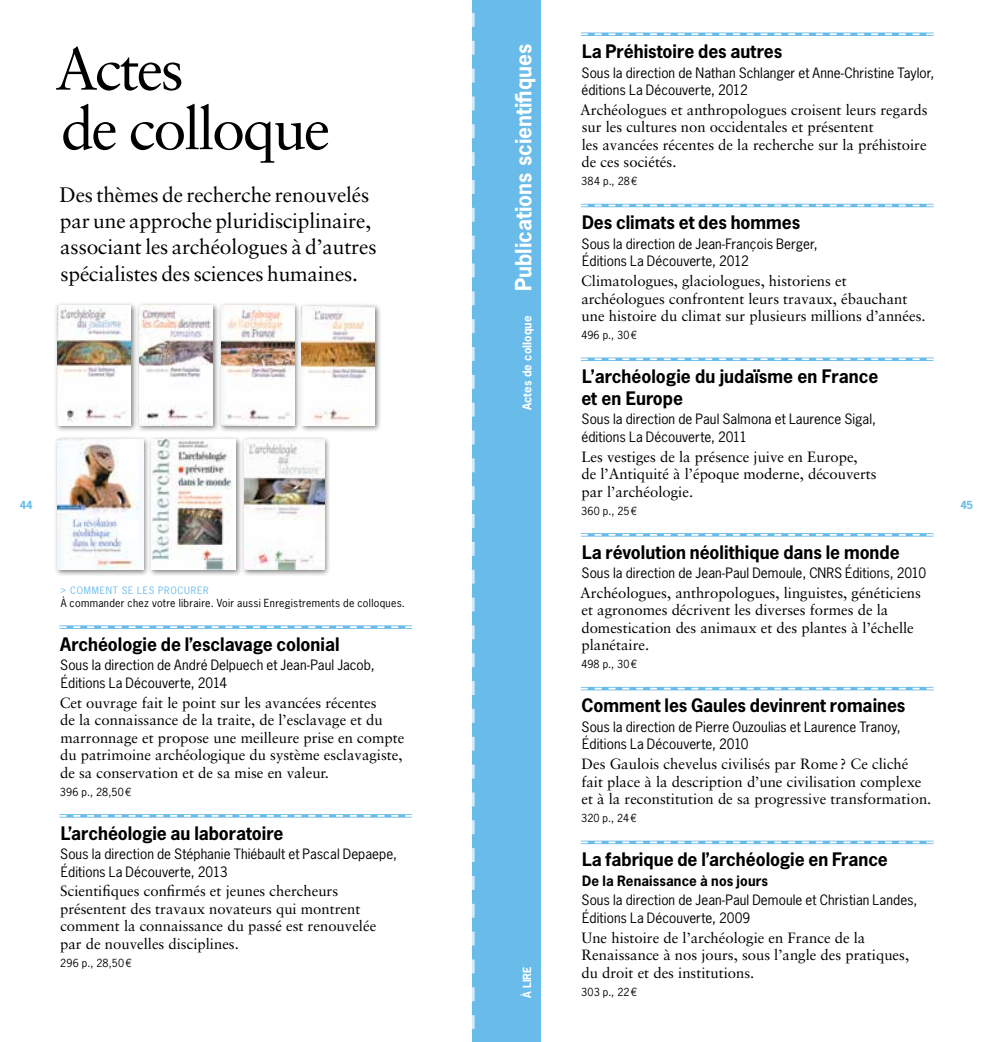
<style>
.page{position:relative;width:993px;height:1042px;background:#fff}
.page>*{position:absolute;margin:0;border:0;box-sizing:border-box;transform-origin:0 0}
.t1{font:59.5px/59.5px "Sabon LT";letter-spacing:-.04em;color:#000}
.t2{font:21px/26.2px "Sabon LT";letter-spacing:-.01em;color:#000}
.t3{font:700 21px "News Gothic LT";color:#fff}
.t4{font:700 17.5px/21.9px "News Gothic LT";color:#000}
.t5{font:14.88px/17.5px "Sabon LT";color:#000}
.t6{font:13.47px/17.5px "News Gothic LT";letter-spacing:.005em;color:#000}
.t7{font:700 13.47px "News Gothic LT";letter-spacing:.005em;color:#000}
.t8{font:10.5px "News Gothic LT";letter-spacing:.02em;color:#000}
.t9{font:700 10.5px "News Gothic LT";color:#fff}
.t10{font:700 10.5px "News Gothic LT";color:#69bbe9}
.t11{font:9.62px "News Gothic LT";letter-spacing:.08em;color:#69bbe9}
.s1{font-size:11.38px}
</style>
<div class="page">
<div style="left:471px;top:0;width:25px;height:1042px;background:#69bbe9"></div>
<div style="left:496px;top:0;width:45px;height:1042px;background:#69bbe9"></div>
<svg style="left:471px;top:0;width:3px;height:1042px"></svg>
<svg style="left:580px;top:32px;width:353px;height:4px"></svg>
<svg style="left:580px;top:33px;width:353px;height:2px"></svg>
<hr style="left:580px;top:204px;width:353px;height:3px;background:#69bbe9">
<svg style="left:580px;top:205px;width:353px;height:1px"></svg>
<svg style="left:580px;top:357px;width:353px;height:4px"></svg>
<svg style="left:580px;top:358px;width:353px;height:2px"></svg>
<hr style="left:580px;top:533px;width:353px;height:3px;background:#69bbe9">
<svg style="left:580px;top:534px;width:353px;height:2px"></svg>
<hr style="left:580px;top:687px;width:353px;height:3px;background:#69bbe9">
<svg style="left:580px;top:688px;width:353px;height:1px"></svg>
<svg style="left:580px;top:840px;width:353px;height:4px"></svg>
<svg style="left:580px;top:841px;width:353px;height:2px"></svg>
<svg style="left:60px;top:625px;width:352px;height:4px"></svg>
<svg style="left:60px;top:626px;width:352px;height:2px"></svg>
<hr style="left:60px;top:814px;width:352px;height:3px;background:#69bbe9">
<svg style="left:60px;top:815px;width:352px;height:2px"></svg>
<div style="left:298px;top:302px;width:83px;height:131px;background:#000;opacity:.5"></div>
<img style="left:302px;top:306px;width:72px;height:120px">
<div style="left:218px;top:302px;width:83px;height:130px;background:#000;opacity:.5"></div>
<img style="left:221px;top:306px;width:73px;height:120px">
<div style="left:136px;top:302px;width:83px;height:131px;background:#000;opacity:.5"></div>
<img style="left:140px;top:305px;width:72px;height:121px">
<div style="left:54px;top:302px;width:84px;height:131px;background:#000;opacity:.5"></div>
<img style="left:58px;top:305px;width:73px;height:121px">
<div style="left:148px;top:436px;width:95px;height:141px;background:#000;opacity:.5"></div>
<img style="left:152px;top:439px;width:84px;height:131px">
<div style="left:241px;top:436px;width:90px;height:141px;background:#000;opacity:.5"></div>
<img style="left:244px;top:439px;width:80px;height:131px">
<div style="left:54px;top:436px;width:96px;height:141px;background:#000;opacity:.5"></div>
<img style="left:58px;top:439px;width:85px;height:131px">
<p class="t4" style="left:582px;top:40px;width:202px">La Préhistoire des autres</p>
<p class="t6" style="left:581px;top:64px;width:354px">Sous la direction de Nathan Schlanger et Anne-Christine Taylor, éditions La Découverte, 2012</p>
<p class="t5" style="left:580px;top:101px;width:349px">Archéologues et anthropologues croisent leurs regards sur les cultures non occidentales et présentent<br>les avancées récentes de la recherche sur la préhistoire de ces sociétés.</p>
<p class="t8" style="left:581px;top:175px;width:57px">384 p., 28€</p>
<p class="t4" style="left:582px;top:211px;width:220px">Des climats et des hommes</p>
<p class="t6" style="left:581px;top:235px;width:237px">Sous la direction de Jean-François Berger,<br>Éditions La Découverte, 2012</p>
<p class="t5" style="left:581px;top:272px;width:346px">Climatologues, glaciologues, historiens et archéologues confrontent leurs travaux, ébauchant une histoire du climat sur plusieurs millions d’années.</p>
<p class="t8" style="left:581px;top:328px;width:57px">496 p., 30€</p>
<p class="t4" style="left:581px;top:365px;width:298px">L’archéologie du judaïsme en France et en Europe</p>
<p class="t6" style="left:581px;top:410px;width:296px">Sous la direction de Paul Salmona et Laurence Sigal, éditions La Découverte, 2011</p>
<p class="t5" style="left:581px;top:447px;width:297px">Les vestiges de la présence juive en Europe,<br>de l’Antiquité à l’époque moderne, découverts par l’archéologie.</p>
<p class="t8" style="left:581px;top:504px;width:57px">360 p., 25€</p>
<p class="t4" style="left:582px;top:541px;width:319px">La révolution néolithique dans le monde</p>
<p class="t6" style="left:581px;top:564px;width:346px">Sous la direction de Jean-Paul Demoule, CNRS Éditions, 2010</p>
<p class="t5" style="left:580px;top:584px;width:342px">Archéologues, anthropologues, linguistes, généticiens et agronomes décrivent les diverses formes de la domestication des animaux et des plantes à l’échelle planétaire.</p>
<p class="t8" style="left:581px;top:658px;width:57px">498 p., 30€</p>
<p class="t4" style="left:581px;top:694px;width:325px">Comment les Gaules devinrent romaines</p>
<p class="t6" style="left:581px;top:718px;width:320px">Sous la direction de Pierre Ouzoulias et Laurence Tranoy,<br>Éditions La Découverte, 2010</p>
<p class="t5" style="left:581px;top:755px;width:351px">Des Gaulois chevelus civilisés par Rome ? Ce cliché fait place à la description d’une civilisation complexe et à la reconstitution de sa progressive transformation.</p>
<p class="t8" style="left:581px;top:811px;width:57px">320 p., 24€</p>
<p class="t4" style="left:582px;top:848px;width:307px">La fabrique de l’archéologie en France</p>
<p class="t7" style="left:582px;top:871px;width:187px">De la Renaissance à nos jours</p>
<p class="t6" style="left:581px;top:891px;width:337px">Sous la direction de Jean-Paul Demoule et Christian Landes,<br>Éditions La Découverte, 2009</p>
<p class="t5" style="left:581px;top:928px;width:329px">Une histoire de l’archéologie en France de la<br>Renaissance à nos jours, sous l’angle des pratiques, du droit et des institutions.</p>
<p class="t8" style="left:581px;top:985px;width:57px">303 p., 22€</p>
<h2 class="t3" style="left:509px;top:410px;width:367px;rotate:-90deg"><span class="s1">Actes de colloque</span> Publications scientifiques</h2>
<h1 class="t1" style="left:55px;top:39px;width:277px">Actes<br>de colloque</h1>
<h2 class="t2" style="left:60px;top:181px;width:318px">Des thèmes de recherche renouvelés par une approche pluridisciplinaire, associant les archéologues à d’autres spécialistes des sciences humaines.</h2>
<p class="t10" style="left:20px;top:498px;width:14px">44</p>
<p class="t10" style="left:960px;top:498px;width:14px">45</p>
<p class="t11" style="left:60px;top:584px;width:32px">&gt; Comme</p>
<p class="t11" style="left:106px;top:584px;width:38px">ntse les</p>
<p class="t11" style="left:158px;top:584px;width:40px">procurer</p>
<p class="t8" style="left:61px;top:596px;width:345px">À commander chez votre libraire. Voir aussi Enregistrements de colloques.</p>
<p class="t4" style="left:60px;top:633px;width:281px">Archéologie de l’esclavage colonial</p>
<p class="t6" style="left:60px;top:656px;width:315px">Sous la direction de André Delpuech et Jean-Paul Jacob,<br>Éditions La Découverte, 2014</p>
<p class="t5" style="left:60px;top:693px;width:346px">Cet ouvrage fait le point sur les avancées récentes<br>de la connaissance de la traite, de l’esclavage et du marronnage et propose une meilleure prise en compte du patrimoine archéologique du système esclavagiste, de sa conservation et de sa mise en valeur.</p>
<p class="t8" style="left:60px;top:785px;width:73px">396 p., 28,50€</p>
<p class="t4" style="left:61px;top:821px;width:224px">L’archéologie au laboratoire</p>
<p class="t6" style="left:60px;top:845px;width:338px">Sous la direction de Stéphanie Thiébault et Pascal Depaepe,<br>Éditions La Découverte, 2013</p>
<p class="t5" style="left:60px;top:882px;width:317px">Scientifiques confirmés et jeunes chercheurs présentent des travaux novateurs qui montrent comment la connaissance du passé est renouvelée par de nouvelles disciplines.</p>
<p class="t8" style="left:60px;top:956px;width:73px">296 p., 28,50€</p>
<p class="t9" style="left:520px;top:998px;width:33px;rotate:-90deg">à Lire</p>
</div>
